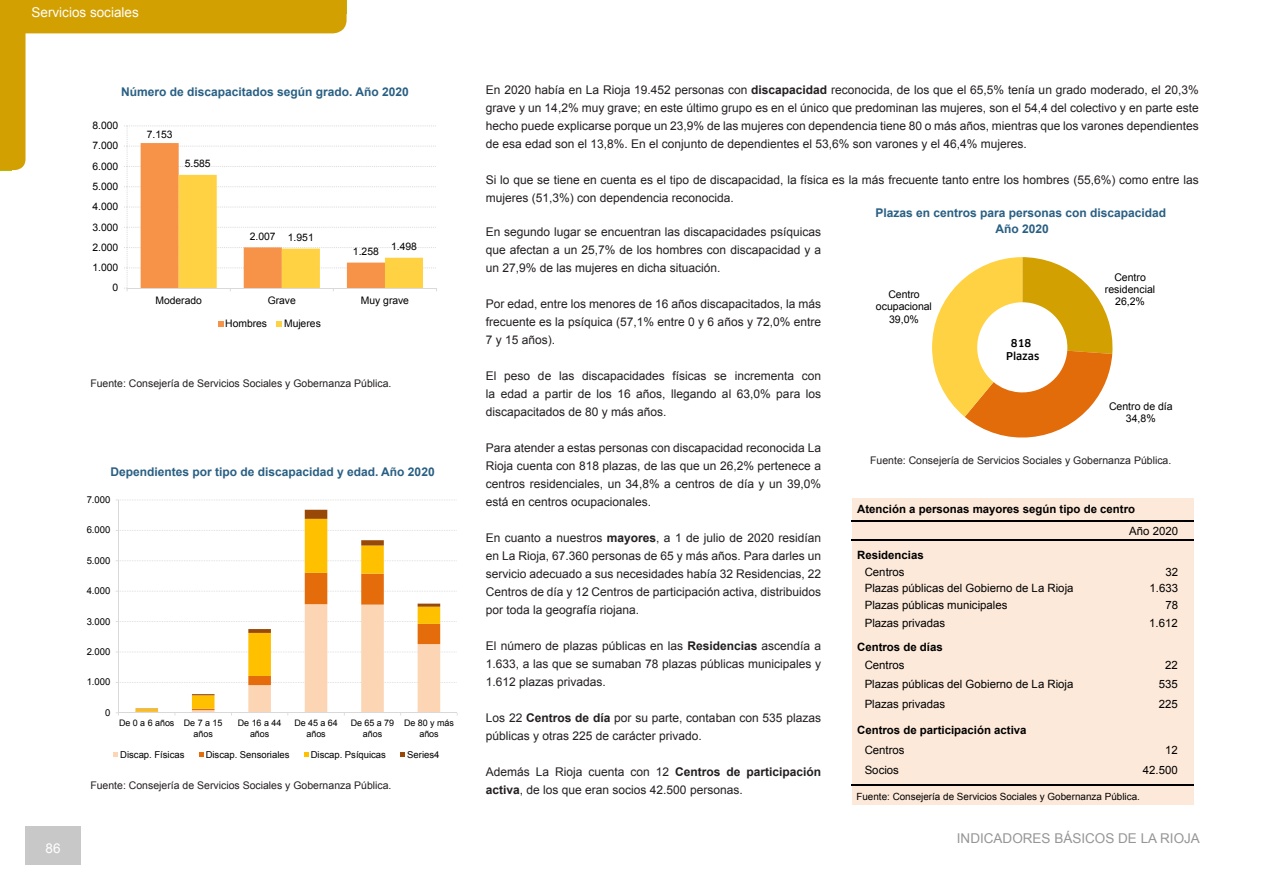
<style>
.page{position:relative;width:1263px;height:893px;background:#fff}
.page>*{position:absolute;margin:0;border:0;box-sizing:border-box;transform-origin:0 0}
.t1{font:13.5px "Arial";color:#969696}
.texto_páginas_maestr{font:13.5px "Arial";color:#fff}
.t2{font:12px/18px "Arial";color:#231f20;text-align:justify}
.titulos_graficos_sim{font:700 12px "Arial";color:#295f83}
.t3{font:11.4px "Arial";color:#000}
.t4{font:700 11.4px/21.5px "Arial";color:#000}
.fuentes_de_graficos{font:10.5px "Arial";color:#231f20}
.t5{font:10.5px/12px "Arial";letter-spacing:-.005em;color:#000;text-align:center}
.t6{font:500 10.5px/13.4px "Clan Offc Pro";letter-spacing:.005em;color:#000;text-align:center}
.t7{font:10.35px "Arial";color:#000}
.t8{font:9.9px "Arial";color:#000}
.t9{font:9.45px "Arial";letter-spacing:-.005em;color:#000}
.t10{font:9px/10.2px "Arial";color:#000;text-align:center}
.s1{font-weight:700}
.s2{font-weight:400}
</style>
<div class="page">
<div style="left:26px;top:826px;width:55px;height:39px;background:#c8c8c8"></div>
<svg style="left:0;top:0;width:437px;height:291px"></svg>
<svg style="left:218px;top:321px;width:5px;height:5px"></svg>
<svg style="left:277px;top:321px;width:5px;height:5px"></svg>
<svg style="left:932px;top:257px;width:181px;height:181px"></svg>
<svg style="left:119px;top:500px;width:338px;height:183px"></svg>
<svg style="left:135px;top:510px;width:305px;height:63px"></svg>
<hr style="left:118px;top:500px;width:1px;height:213px;background:#d9d9d9">
<hr style="left:119px;top:712px;width:338px;height:1px;background:#d9d9d9">
<svg style="left:135px;top:573px;width:305px;height:142px"></svg>
<svg style="left:114px;top:752px;width:4px;height:5px"></svg>
<svg style="left:199px;top:752px;width:5px;height:5px"></svg>
<svg style="left:304px;top:752px;width:5px;height:5px"></svg>
<svg style="left:400px;top:752px;width:5px;height:5px"></svg>
<div style="left:852px;top:498px;width:342px;height:306px;background:#fde9d9"></div>
<hr style="left:851px;top:520px;width:343px;height:2px;background:#000">
<hr style="left:851px;top:539px;width:343px;height:1px;background:#000">
<hr style="left:851px;top:784px;width:343px;height:1px;background:#000">
<p class="texto_páginas_maestr" style="left:32px;top:3px;width:109px">Servicios sociales</p>
<p class="titulos_graficos_sim" style="left:121px;top:84px;width:289px">Número de discapacitados según grado. Año 2020</p>
<p class="t7" style="left:92px;top:119px;width:27px">8.000</p>
<p class="t7" style="left:92px;top:139px;width:27px">7.000</p>
<p class="t7" style="left:92px;top:159px;width:27px">6.000</p>
<p class="t7" style="left:92px;top:180px;width:27px">5.000</p>
<p class="t7" style="left:92px;top:200px;width:27px">4.000</p>
<p class="t7" style="left:92px;top:220px;width:27px">3.000</p>
<p class="t7" style="left:92px;top:240px;width:27px">2.000</p>
<p class="t7" style="left:92px;top:261px;width:27px">1.000</p>
<p class="t7" style="left:112px;top:281px;width:7px">0</p>
<p class="t7" style="left:147px;top:127px;width:27px">7.153</p>
<p class="t7" style="left:185px;top:157px;width:27px">5.585</p>
<p class="t7" style="left:250px;top:229px;width:27px">2.007</p>
<p class="t7" style="left:288px;top:230px;width:27px">1.951</p>
<p class="t7" style="left:353px;top:244px;width:27px">1.258</p>
<p class="t7" style="left:391px;top:239px;width:27px">1.498</p>
<p class="t7" style="left:155px;top:293px;width:48px">Moderado</p>
<p class="t7" style="left:268px;top:293px;width:30px">Grave</p>
<p class="t7" style="left:361px;top:293px;width:50px">Muy grave</p>
<p class="t7" style="left:225px;top:317px;width:43px">Hombres</p>
<p class="t7" style="left:284px;top:317px;width:38px">Mujeres</p>
<p class="fuentes_de_graficos" style="left:90px;top:377px;width:303px">Fuente: Consejería de Servicios Sociales y Gobernanza Pública.</p>
<p class="titulos_graficos_sim" style="left:110px;top:464px;width:326px">Dependientes por tipo de discapacidad y edad. Año 2020</p>
<p class="t9" style="left:87px;top:493px;width:25px">7.000</p>
<p class="t9" style="left:87px;top:524px;width:25px">6.000</p>
<p class="t9" style="left:87px;top:554px;width:25px">5.000</p>
<p class="t9" style="left:87px;top:585px;width:25px">4.000</p>
<p class="t9" style="left:87px;top:615px;width:25px">3.000</p>
<p class="t9" style="left:87px;top:645px;width:25px">2.000</p>
<p class="t9" style="left:87px;top:676px;width:25px">1.000</p>
<p class="t9" style="left:105px;top:706px;width:7px">0</p>
<p class="t10" style="left:194px;top:718px;width:30px;text-align:left;text-indent:-75px">De 0 a 6 años De 7 a 15 años</p>
<p class="t10" style="left:238px;top:718px;width:45px">De 16 a 44 años</p>
<p class="t10" style="left:294px;top:718px;width:45px">De 45 a 64 años</p>
<p class="t10" style="left:351px;top:718px;width:45px">De 65 a 79 años</p>
<p class="t10" style="left:404px;top:718px;width:51px">De 80 y más años</p>
<p class="t9" style="left:120px;top:748px;width:66px">Discap. Físicas</p>
<p class="t9" style="left:206px;top:748px;width:85px">Discap. Sensoriales</p>
<p class="t9" style="left:311px;top:748px;width:77px">Discap. Psíquicas</p>
<p class="t9" style="left:407px;top:748px;width:34px">Series4</p>
<p class="texto_páginas_maestr" style="left:46px;top:840px;width:17px">86</p>
<p class="fuentes_de_graficos" style="left:90px;top:778px;width:303px">Fuente: Consejería de Servicios Sociales y Gobernanza Pública.</p>
<p class="t2" style="left:486px;top:81px;width:714px">En 2020 había en La Rioja 19.452 personas con <span class="s1">discapacidad</span> reconocida, de los que el 65,5% tenía un grado moderado, el 20,3% grave y un 14,2% muy grave; en este último grupo es en el único que predominan las mujeres, son el 54,4 del colectivo y en parte este hecho puede explicarse porque un 23,9% de las mujeres con dependencia tiene 80 o más años, mientras que los varones dependientes de esa edad son el 13,8%. En el conjunto de dependientes el 53,6% son varones y el 46,4% mujeres.</p>
<p class="t2" style="left:486px;top:171px;width:714px">Si lo que se tiene en cuenta es el tipo de discapacidad, la física es la más frecuente tanto entre los hombres (55,6%) como entre las mujeres (51,3%) con dependencia reconocida.</p>
<p class="t2" style="left:486px;top:223px;width:337px">En segundo lugar se encuentran las discapacidades psíquicas que afectan a un 25,7% de los hombres con discapacidad y a un 27,9% de las mujeres en dicha situación.</p>
<p class="t2" style="left:486px;top:295px;width:337px">Por edad, entre los menores de 16 años discapacitados, la más frecuente es la psíquica (57,1% entre 0 y 6 años y 72,0% entre 7 y 15 años).</p>
<p class="t2" style="left:486px;top:367px;width:337px">El peso de las discapacidades físicas se incrementa con la edad a partir de los 16 años, llegando al 63,0% para los discapacitados de 80 y más años.</p>
<p class="t2" style="left:486px;top:439px;width:337px">Para atender a estas personas con discapacidad reconocida La Rioja cuenta con 818 plazas, de las que un 26,2% pertenece a centros residenciales, un 34,8% a centros de día y un 39,0% está en centros ocupacionales.</p>
<p class="t2" style="left:486px;top:529px;width:337px">En cuanto a nuestros <span class="s1">mayores</span>, a 1 de julio de 2020 residían en La Rioja, 67.360 personas de 65 y más años. Para darles un servicio adecuado a sus necesidades había 32 Residencias, 22<br>Centros de día y 12 Centros de participación activa, distribuidos por toda la geografía riojana.</p>
<p class="t2" style="left:486px;top:637px;width:337px">El número de plazas públicas en las <span class="s1">Residencias</span> ascendía a 1.633, a las que se sumaban 78 plazas públicas municipales y 1.612 plazas privadas.</p>
<p class="t2" style="left:486px;top:709px;width:337px">Los 22 <span class="s1">Centros de día</span> por su parte, contaban con 535 plazas públicas y otras 225 de carácter privado.</p>
<p class="t2" style="left:486px;top:763px;width:337px">Además La Rioja cuenta con 12 <span class="s1">Centros de participación activa</span>, de los que eran socios 42.500 personas.</p>
<p class="titulos_graficos_sim" style="left:875px;top:205px;width:292px">Plazas en centros para personas con discapacidad</p>
<p class="titulos_graficos_sim" style="left:995px;top:221px;width:55px">Año 2020</p>
<p class="t5" style="left:876px;top:289px;width:58px">Centro ocupacional<br>39,0%</p>
<p class="t6" style="left:1006px;top:336px;width:35px">818<br>Plazas</p>
<p class="t5" style="left:1105px;top:271px;width:52px">Centro residencial<br>26,2%</p>
<p class="t5" style="left:1109px;top:400px;width:65px">Centro de día<br>34,8%</p>
<p class="fuentes_de_graficos" style="left:870px;top:453px;width:303px">Fuente: Consejería de Servicios Sociales y Gobernanza Pública.</p>
<p class="t4" style="left:1129px;top:499px;width:50px;text-indent:-272px">Atención a personas mayores según tipo de centro<br><span class="s2">Año 2020</span></p>
<p class="t4" style="left:865px;top:547px;width:61px;line-height:17.2px;text-indent:-8px">Residencias<br><span class="s2">Centros</span></p>
<p class="t3" style="left:1165px;top:565px;width:14px">32</p>
<p class="t3" style="left:865px;top:580px;width:210px">Plazas públicas del Gobierno de La Rioja</p>
<p class="t3" style="left:1149px;top:580px;width:30px">1.633</p>
<p class="t3" style="left:865px;top:597px;width:144px">Plazas públicas municipales</p>
<p class="t3" style="left:1165px;top:597px;width:14px">78</p>
<p class="t3" style="left:865px;top:616px;width:82px">Plazas privadas</p>
<p class="t3" style="left:1149px;top:616px;width:30px">1.612</p>
<p class="t4" style="left:865px;top:639px;width:80px;line-height:17.4px;text-indent:-8px">Centros de días<br><span class="s2">Centros</span></p>
<p class="t3" style="left:1165px;top:657px;width:14px">22</p>
<p class="t3" style="left:865px;top:677px;width:210px">Plazas públicas del Gobierno de La Rioja</p>
<p class="t3" style="left:1159px;top:677px;width:21px">535</p>
<p class="t3" style="left:865px;top:696px;width:82px">Plazas privadas</p>
<p class="t3" style="left:1159px;top:696px;width:21px">225</p>
<p class="t4" style="left:865px;top:721px;width:163px;line-height:19.6px;text-indent:-8px">Centros de participación activa<br><span class="s2">Centros</span></p>
<p class="t3" style="left:1165px;top:742px;width:14px">12</p>
<p class="t3" style="left:865px;top:762px;width:36px">Socios</p>
<p class="t3" style="left:1143px;top:762px;width:36px">42.500</p>
<p class="t8" style="left:856px;top:790px;width:285px">Fuente: Consejería de Servicios Sociales y Gobernanza Pública.</p>
<p class="t1" style="left:957px;top:830px;width:245px">INDICADORES BÁSICOS DE LA RIOJA</p>
</div>
